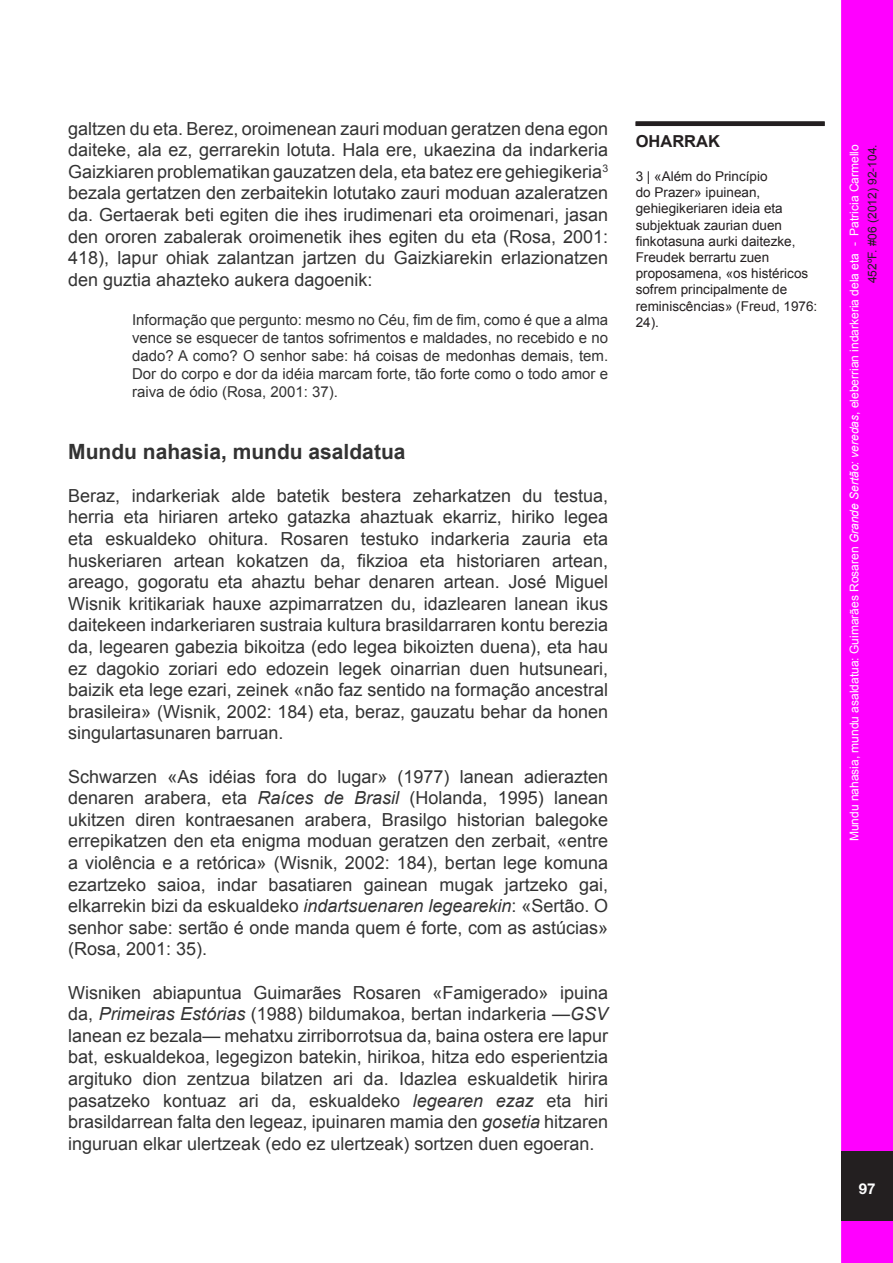
<style>
.page{position:relative;width:893px;height:1263px;background:#fff}
.page>*{position:absolute;margin:0;border:0;box-sizing:border-box;transform-origin:0 0}
.t1{font:700 21px "Arial";color:#333}
.t2{font:18px/21.6px "Arial";color:#333;text-align:justify}
.Estilo_de_párrafo_1{font:700 16.5px "Arial";color:#231f20}
.t3{font:15px/18px "Arial";color:#333;text-align:justify}
.t4{font:700 15px "Helvetica Neue";color:#fff}
.Estilo_de_párrafo_1-2{font:13.5px/16.2px "Arial";color:#231f20}
.t5{font:12px/18px "Arial";color:#fff;text-align:right}
.s1{font-style:italic}
.s2{color:#231f20}
</style>
<div class="page">
<div style="left:843px;top:2px;width:48px;height:1259px;background:#f0f"></div>
<div style="left:841px;top:0;width:52px;height:1263px;border:3px solid #f0f"></div>
<div style="left:841px;top:1151px;width:52px;height:70px;background:#231f20"></div>
<div style="left:636px;top:121px;width:189px;height:5px;background:#231f20"></div>
<p class="t2" style="left:68px;top:118px;width:541px">galtzen du eta. Berez, oroimenean zauri moduan geratzen dena egon daiteke, ala ez, gerrarekin lotuta. Hala ere, ukaezina da indarkeria Gaizkiaren problematikan gauzatzen dela, eta batez ere gehiegikeria<sup>3 </sup>bezala gertatzen den zerbaitekin lotutako zauri moduan azaleratzen da. Gertaerak beti egiten die ihes irudimenari eta oroimenari, jasan den ororen zabalerak oroimenetik ihes egiten du eta (Rosa, 2001:<br>418), lapur ohiak zalantzan jartzen du Gaizkiarekin erlazionatzen den guztia ahazteko aukera dagoenik:</p>
<p class="t3" style="left:132px;top:311px;width:478px">Informação que pergunto: mesmo no Céu, fim de fim, como é que a alma vence se esquecer de tantos sofrimentos e maldades, no recebido e no dado? A como? O senhor sabe: há coisas de medonhas demais, tem.<br>Dor do corpo e dor da idéia marcam forte, tão forte como o todo amor e raiva de ódio (Rosa, 2001: 37).</p>
<p class="t1" style="left:68px;top:437px;width:339px">Mundu nahasia, mundu asaldatua</p>
<p class="t2" style="left:68px;top:485px;width:541px">Beraz, indarkeriak alde batetik bestera zeharkatzen du testua, herria eta hiriaren arteko gatazka ahaztuak ekarriz, hiriko legea eta eskualdeko ohitura. Rosaren testuko indarkeria zauria eta huskeriaren artean kokatzen da, fikzioa eta historiaren artean, areago, gogoratu eta ahaztu behar denaren artean. José Miguel Wisnik kritikariak hauxe azpimarratzen du, idazlearen lanean ikus daitekeen indarkeriaren sustraia kultura brasildarraren kontu berezia da, legearen gabezia bikoitza (edo legea bikoizten duena), eta hau ez dagokio zoriari edo edozein legek oinarrian duen hutsuneari, baizik eta lege ezari, zeinek «não faz sentido na formação ancestral brasileira» (Wisnik, 2002: 184) eta, beraz, gauzatu behar da honen singulartasunaren barruan.</p>
<p class="t2" style="left:68px;top:766px;width:541px">Schwarzen «As idéias fora do lugar» (1977) lanean adierazten denaren arabera, eta <span class="s1">Raíces de Brasil</span> (Holanda, 1995) lanean ukitzen diren kontraesanen arabera, Brasilgo historian balegoke errepikatzen den eta enigma moduan geratzen den zerbait, «entre a violência e a retórica» (Wisnik, 2002: 184), bertan lege komuna ezartzeko saioa, indar basatiaren gainean mugak jartzeko gai, elkarrekin bizi da eskualdeko <span class="s1">indartsuenaren legearekin</span>: «Sertão. O senhor sabe: sertão é onde manda quem é forte, com as astúcias» (Rosa, 2001: 35).</p>
<p class="t2" style="left:68px;top:982px;width:541px">Wisniken abiapuntua Guimarães Rosaren «Famigerado» ipuina da, <span class="s1">Primeiras Estórias</span> (1988) bildumakoa, bertan indarkeria —<span class="s1">GSV </span>lanean ez bezala— mehatxu zirriborrotsua da, baina ostera ere lapur bat, eskualdekoa, legegizon batekin, hirikoa, hitza edo esperientzia argituko dion zentzua bilatzen ari da. Idazlea eskualdetik hirira pasatzeko kontuaz ari da, eskualdeko <span class="s1">legearen ezaz</span> eta hiri brasildarrean falta den legeaz, ipuinaren mamia den <span class="s1">gosetia</span> hitzaren inguruan elkar ulertzeak (edo ez ulertzeak) sortzen duen egoeran.</p>
<p class="Estilo_de_párrafo_1" style="left:636px;top:130px;width:86px">OHARRAK</p>
<p class="Estilo_de_párrafo_1-2" style="left:636px;top:168px;width:183px">3 | «Além do Princípio<br>do Prazer» ipuinean, gehiegikeriaren ideia eta subjektuak zaurian duen finkotasuna aurki daitezke,<br>Freudek berrartu zuen proposamena, «os histéricos sofrem principalmente de reminiscências» (Freud, 1976:<br>24).</p>
<p class="t5" style="left:845px;top:841px;width:699px;rotate:-90deg">Mundu nahasia, mundu asaldatua: Guimarães Rosaren <span class="s1">Grande Sertão: veredas</span>, eleberrian indarkeria dela eta - Patricia Carmello<br><span class="s2">452ºF. #06 (2012) 92-104.</span></p>
<p class="t4" style="left:859px;top:1179px;width:18px">97</p>
</div>
